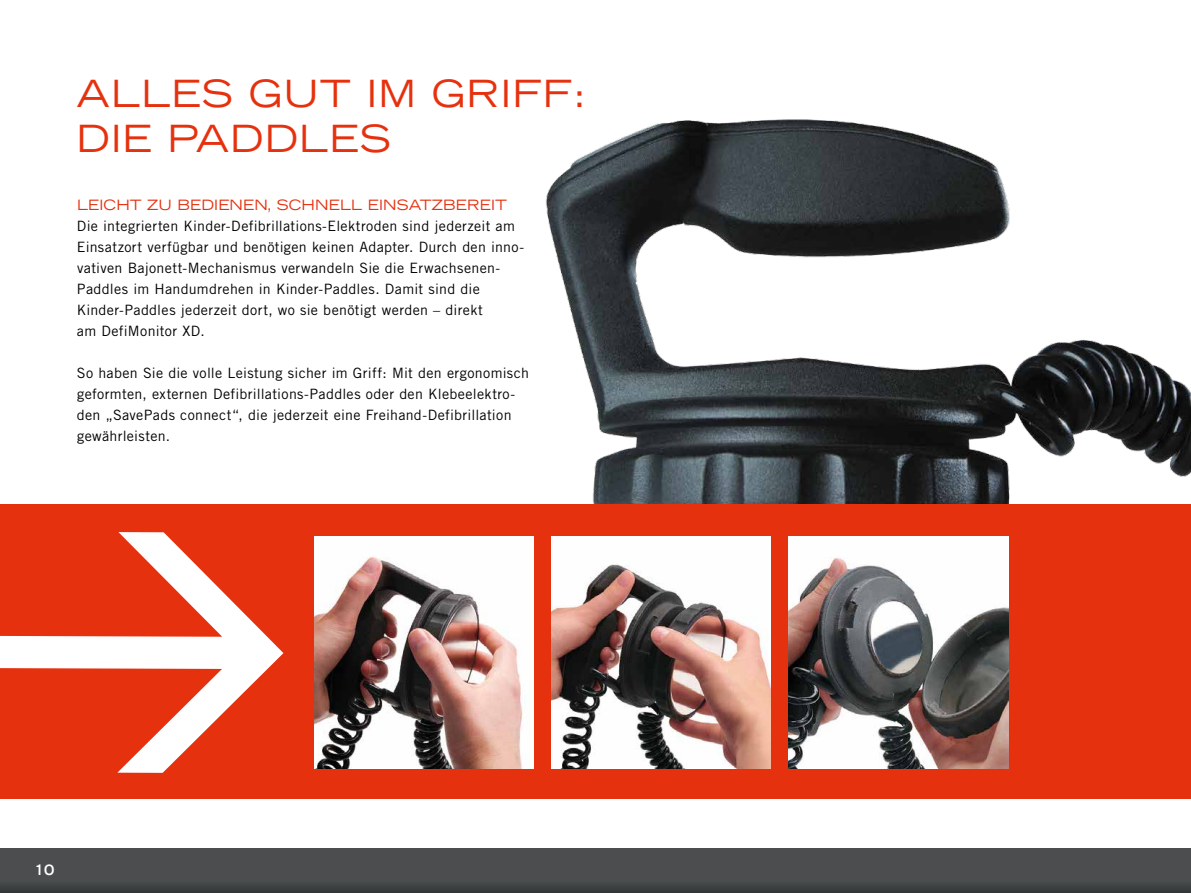
<style>
.page{position:relative;width:1191px;height:893px;background:#fff}
.page>*{position:absolute;margin:0;border:0;box-sizing:border-box;transform-origin:0 0}
.t1{font:expanded 37.5px/45px "Trade Gothic LH";letter-spacing:.03em;color:#e6310e}
.t2{font:14.25px/21px "Trade Gothic";letter-spacing:.02em;color:#000}
.t3{font:expanded 14.25px "Trade Gothic LH";letter-spacing:.01em;color:#e6310e}
.t4{font:700 expanded 14.25px "Trade Gothic LH";color:#fff}
</style>
<div class="page">
<div style="left:0;top:848px;width:1191px;height:45px;background:linear-gradient(to bottom,#505152,#414444)"></div>
<img style="left:546px;top:119px;width:645px;height:385px">
<div style="left:0;top:504px;width:1191px;height:294px;background:#e6310e"></div>
<svg style="left:0;top:532px;width:283px;height:241px"></svg>
<img style="left:314px;top:536px;width:219px;height:233px">
<img style="left:551px;top:536px;width:220px;height:233px">
<img style="left:789px;top:536px;width:219px;height:233px">
<h1 class="t1" style="left:77px;top:70px;width:511px">ALLES GUT IM GRIFF:<br>DIE PADDLES</h1>
<p class="t3" style="left:77px;top:196px;width:431px">LEICHT ZU BEDIENEN, SCHNELL EINSATZBEREIT</p>
<p class="t2" style="left:77px;top:215px;width:449px">Die integrierten Kinder-Defibrillations-Elektroden sind jederzeit am Einsatzort verfügbar und benötigen keinen Adapter. Durch den inno&shy;vativen Bajonett-Mechanismus verwandeln Sie die Erwachsenen-Paddles im Handumdrehen in Kinder-Paddles. Damit sind die Kinder-Paddles jederzeit dort, wo sie benötigt werden – direkt<br>am DefiMonitor XD.</p>
<p class="t2" style="left:77px;top:362px;width:453px">So haben Sie die volle Leistung sicher im Griff: Mit den ergonomisch geformten, externen Defibrillations-Paddles oder den Klebeelektro&shy;den „SavePads connect“, die jederzeit eine Freihand-Defibrillation gewährleisten.</p>
<p class="t4" style="left:34px;top:860px;width:22px">10</p>
</div>
